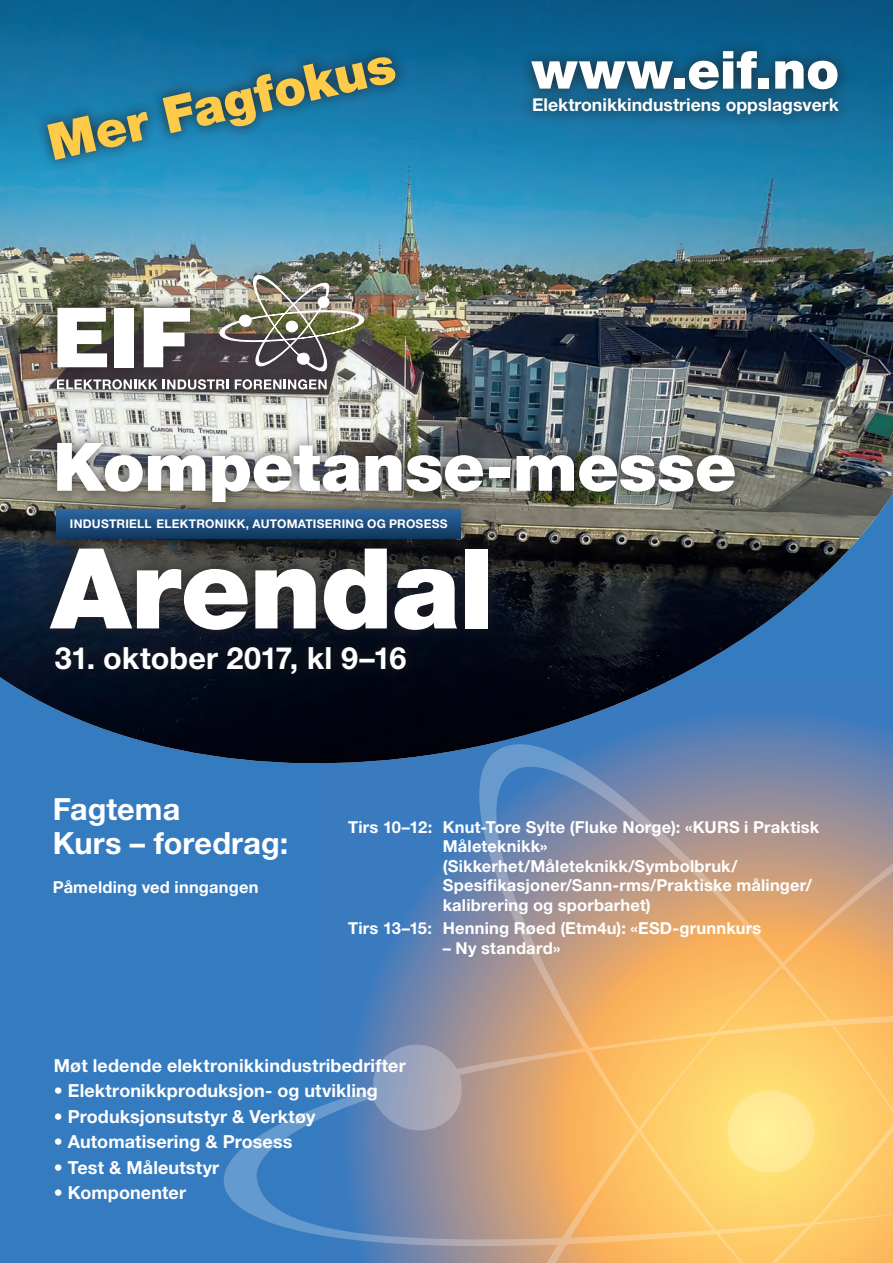
<style>
.page{position:relative;width:893px;height:1263px;background:#357bbf}
.page>*{position:absolute;margin:0;border:0;box-sizing:border-box;transform-origin:0 0}
.t1{font:900 111.75px "Helvetica Neue LT Std";letter-spacing:-.01em;color:#fff}
.t2{font:900 66.9px "Helvetica Neue LT Std";letter-spacing:-.01em;color:#fff}
.t3{font:900 52.5px "Helvetica Neue LT Std";color:#fff}
.t4{font:900 50.55px "Helvetica Neue LT Std";color:#feca4a}
.t5{font:700 30.6px/34.5px "Helvetica Neue LT Std";letter-spacing:.005em;color:#fff}
.t6{font:700 18px "Helvetica Neue LT Std";letter-spacing:.005em;color:#fff}
.t7{font:700 17.7px "Helvetica Neue LT Std";color:#fff}
.t8{font:700 16.5px/19.5px "Helvetica Neue LT Std";letter-spacing:.01em;color:#fff}
.t9{font:700 12px "Helvetica Neue LT Std";letter-spacing:.02em;color:#fff}
</style>
<div class="page">
<img style="left:0;top:0;width:893px;height:757px">
<svg style="left:222px;top:743px;width:671px;height:520px"></svg>
<div style="left:43px;top:262px;width:334px;height:141px;background:#231f20;opacity:.85"></div>
<svg style="left:57px;top:308px;width:50px;height:59px"></svg>
<div style="left:114px;top:308px;width:20px;height:59px;background:#fff"></div>
<svg style="left:144px;top:308px;width:46px;height:59px"></svg>
<img style="left:219px;top:270px;width:149px;height:102px">
<div style="left:286px;top:321px;width:12px;height:11px;background:#fff;border-radius:50%"></div>
<div style="left:286px;top:321px;width:12px;height:11px;border:1px solid #fff;border-radius:50%"></div>
<svg style="left:57px;top:379px;width:171px;height:10px"></svg>
<svg style="left:235px;top:379px;width:92px;height:10px"></svg>
<div style="left:518px;top:37px;width:334px;height:91px;background:#231f20;opacity:.85"></div>
<div style="left:43px;top:495px;width:432px;height:58px;background:#231f20;opacity:.85"></div>
<svg style="left:57px;top:515px;width:403px;height:20px"></svg>
<div style="left:37px;top:535px;width:464px;height:109px;background:#231f20;opacity:.85"></div>
<div style="left:35px;top:45px;width:373px;height:127px;background:#231f20;opacity:.85"></div>
<div style="left:42px;top:633px;width:377px;height:53px;background:#070f1d"></div>
<div style="left:44px;top:430px;width:704px;height:85px;background:#231f20;opacity:.85"></div>
<h3 class="t4" style="left:42px;top:114px;width:356px;rotate:-13deg">Mer Fagfokus</h3>
<h3 class="t3" style="left:532px;top:39px;width:309px">www.eif.no</h3>
<p class="t7" style="left:532px;top:94px;width:308px">Elektronikkindustriens oppslagsverk</p>
<h2 class="t2" style="left:53px;top:427px;width:685px">Kompetanse-messe</h2>
<p class="t9" style="left:70px;top:517px;width:379px">INDUSTRIELL ELEKTRONIKK, AUTOMATISERING OG PROSESS</p>
<h1 class="t1" style="left:51px;top:522px;width:445px">Arendal</h1>
<h3 class="t5" style="left:55px;top:640px;width:353px">31. oktober 2017, kl 9–16</h3>
<h3 class="t5" style="left:53px;top:791px;width:237px">Fagtema<br>Kurs – foredrag:</h3>
<p class="t8" style="left:53px;top:877px;width:207px">Påmelding ved inngangen</p>
<p class="t8" style="left:443px;top:816px;width:378px;text-indent:-94px">Tirs 10–12: Knut-Tore Sylte (Fluke Norge): «KURS i Praktisk Måleteknikk» (Sikkerhet/Måleteknikk/Symbolbruk/ Spesifikasjoner/Sann-rms/Praktiske målinger/ kalibrering og sporbarhet)</p>
<p class="t8" style="left:348px;top:918px;width:415px">Tirs 13–15: Henning Røed (Etm4u): «ESD-grunnkurs</p>
<p class="t8" style="left:443px;top:938px;width:119px">– Ny standard»</p>
<p class="t6" style="left:54px;top:1054px;width:353px">Møt ledende elektronikkindustribedrifter</p>
<p class="t6" style="left:54px;top:1080px;width:326px">• Elektronikkproduksjon- og utvikling</p>
<p class="t6" style="left:54px;top:1105px;width:263px">• Produksjonsutstyr &amp; Verktøy</p>
<p class="t6" style="left:54px;top:1131px;width:240px">• Automatisering &amp; Prosess</p>
<p class="t6" style="left:54px;top:1156px;width:167px">• Test &amp; Måleutstyr</p>
<p class="t6" style="left:54px;top:1182px;width:134px">• Komponenter</p>
</div>
